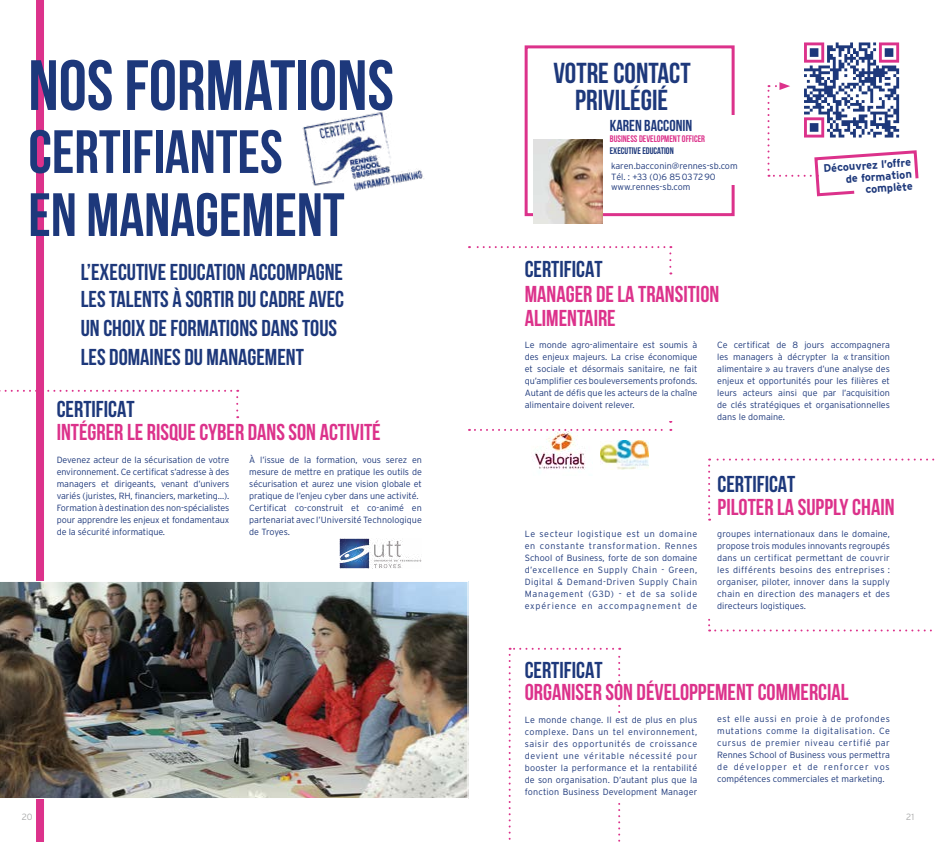
<style>
.page{position:relative;width:936px;height:842px;background:#fff}
.page>*{position:absolute;margin:0;border:0;box-sizing:border-box;transform-origin:0 0}
.t1{font:700 71px "Bebas Neue";color:#1d387b}
.t2{font:700 61px/63px "Bebas Neue";color:#1d387b}
.t3{font:700 28.9px/27.1px "Bebas Neue";color:#1d387b;text-align:center}
.t4{font:700 23px/28.3px "Bebas Neue";color:#1d387b}
.t5{font:700 23px/24px "Bebas Neue";color:#dc328b}
.t6{font:700 15.9px "Bebas Neue";color:#1d387b}
.t7{font:700 11px/12px "Interstate";color:#1d387b;text-align:right}
.t8{font:700 9.5px "Bebas Neue";color:#dc328b}
.t9{font:700 9.5px "Bebas Neue";color:#1d387b}
.t10{font:300 9px/12px "Interstate";color:#1d387b;text-align:justify}
.t11{font:300 9px "Interstate";color:#abacac}
</style>
<div class="page">
<svg style="left:469px;top:421px;width:202px;height:10px"></svg>
<svg style="left:708px;top:618px;width:224px;height:13px"></svg>
<svg style="left:708px;top:459px;width:227px;height:62px"></svg>
<svg style="left:469px;top:246px;width:202px;height:28px"></svg>
<svg style="left:0;top:390px;width:238px;height:28px"></svg>
<img style="left:533px;top:431px;width:53px;height:39px">
<img style="left:600px;top:441px;width:48px;height:28px">
<img style="left:302px;top:112px;width:122px;height:79px">
<div style="left:36px;top:0;width:8px;height:842px;background:#dc328b"></div>
<img style="left:0;top:581px;width:468px;height:218px">
<svg style="left:767px;top:42px;width:152px;height:155px"></svg>
<svg style="left:508px;top:648px;width:112px;height:194px"></svg>
<div style="left:524px;top:683px;width:365px;height:17px;background:#fff"></div>
<div style="left:524px;top:715px;width:365px;height:87px;background:#fff"></div>
<img style="left:339px;top:538px;width:83px;height:31px">
<div style="left:524px;top:45px;width:210px;height:171px;border:3px solid #dc328b"></div>
<img style="left:534px;top:140px;width:68px;height:83px">
<div style="left:609px;top:115px;width:145px;height:69px;background:#fff"></div>
<h1 class="t1" style="left:28px;top:46px;width:367px">NOS FORMATIONS</h1>
<h2 class="t2" style="left:28px;top:120px;width:318px">CERTIFIANTES<br>EN MANAGEMENT</h2>
<h3 class="t4" style="left:81px;top:257px;width:265px">L’EXECUTIVE EDUCATION ACCOMPAGNE<br>LES TALENTS À SORTIR DU CADRE AVEC<br>UN CHOIX DE FORMATIONS DANS TOUS<br>LES DOMAINES DU MANAGEMENT</h3>
<h3 class="t4" style="left:57px;top:395px;width:79px">CERTIFICAT</h3>
<h3 class="t5" style="left:57px;top:420px;width:325px">INTÉGRER LE RISQUE CYBER DANS SON ACTIVITÉ</h3>
<p class="t10" style="left:57px;top:453px;width:174px">Devenez acteur de la sécurisation de votre environnement. Ce certificat s’adresse à des managers et dirigeants, venant d’univers variés (juristes, RH, financiers, marketing…).<br>Formation à destination des non-spécialistes pour apprendre les enjeux et fondamentaux de la sécurité informatique.</p>
<p class="t10" style="left:249px;top:453px;width:174px;text-align:left">À l’issue de la formation, vous serez en mesure de mettre en pratique les outils de sécurisation et aurez une vision globale et pratique de l’enjeu cyber dans une activité.<br>Certificat co-construit et co-animé en partenariat avec l’Université Technologique de Troyes.</p>
<h3 class="t3" style="left:553px;top:59px;width:139px">VOTRE CONTACT<br>PRIVILÉGIÉ</h3>
<h3 class="t6" style="left:609px;top:117px;width:84px">KAREN BACCONIN</h3>
<p class="t8" style="left:609px;top:134px;width:97px">BUSINESS DEVELOPMENT OFFICER</p>
<p class="t9" style="left:609px;top:145px;width:65px">EXECUTIVE EDUCATION</p>
<p class="t10" style="left:611px;top:160px;width:128px;line-height:10.8px;text-align:left">karen.bacconin@rennes-sb.com<br>Tél. : +33 (0)6 85037290 www.rennes-sb.com</p>
<h3 class="t4" style="left:524px;top:255px;width:79px">CERTIFICAT</h3>
<p class="t7" style="left:823px;top:162px;width:89px;rotate:-4deg">Découvrez l’offre de formation complète</p>
<h3 class="t5" style="left:524px;top:281px;width:196px">MANAGER DE LA TRANSITION<br>ALIMENTAIRE</h3>
<p class="t10" style="left:524px;top:339px;width:174px">Le monde agro-alimentaire est soumis à des enjeux majeurs. La crise économique et sociale et désormais sanitaire, ne fait qu’amplifier ces bouleversements profonds.<br>Autant de défis que les acteurs de la chaîne alimentaire doivent relever.</p>
<p class="t10" style="left:717px;top:339px;width:174px">Ce certificat de 8 jours accompagnera les managers à décrypter la « transition alimentaire » au travers d’une analyse des enjeux et opportunités pour les filières et leurs acteurs ainsi que par l’acquisition de clés stratégiques et organisationnelles dans le domaine.</p>
<h3 class="t4" style="left:717px;top:469px;width:79px">CERTIFICAT</h3>
<h3 class="t5" style="left:717px;top:495px;width:178px">PILOTER LA SUPPLY CHAIN</h3>
<p class="t10" style="left:524px;top:528px;width:174px">Le secteur logistique est un domaine en constante transformation. Rennes School of Business, forte de son domaine d’excellence en Supply Chain - Green, Digital &amp; Demand-Driven Supply Chain Management (G3D) - et de sa solide expérience en accompagnement de</p>
<p class="t10" style="left:717px;top:528px;width:174px">groupes internationaux dans le domaine, propose trois modules innovants regroupés dans un certificat permettant de couvrir les différents besoins des entreprises : organiser, piloter, innover dans la supply chain en direction des managers et des directeurs logistiques.</p>
<h3 class="t4" style="left:524px;top:656px;width:79px">CERTIFICAT</h3>
<h3 class="t5" style="left:524px;top:680px;width:325px">ORGANISER SON DÉVELOPPEMENT COMMERCIAL</h3>
<p class="t10" style="left:524px;top:713px;width:174px">Le monde change. Il est de plus en plus complexe. Dans un tel environnement, saisir des opportunités de croissance devient une véritable nécessité pour booster la performance et la rentabilité de son organisation. D’autant plus que la fonction Business Development Manager</p>
<p class="t10" style="left:717px;top:713px;width:174px">est elle aussi en proie à de profondes mutations comme la digitalisation. Ce cursus de premier niveau certifié par Rennes School of Business vous permettra de développer et de renforcer vos compétences commerciales et marketing.</p>
<p class="t11" style="left:22px;top:812px;width:12px">20</p>
<p class="t11" style="left:906px;top:812px;width:9px">21</p>
</div>
